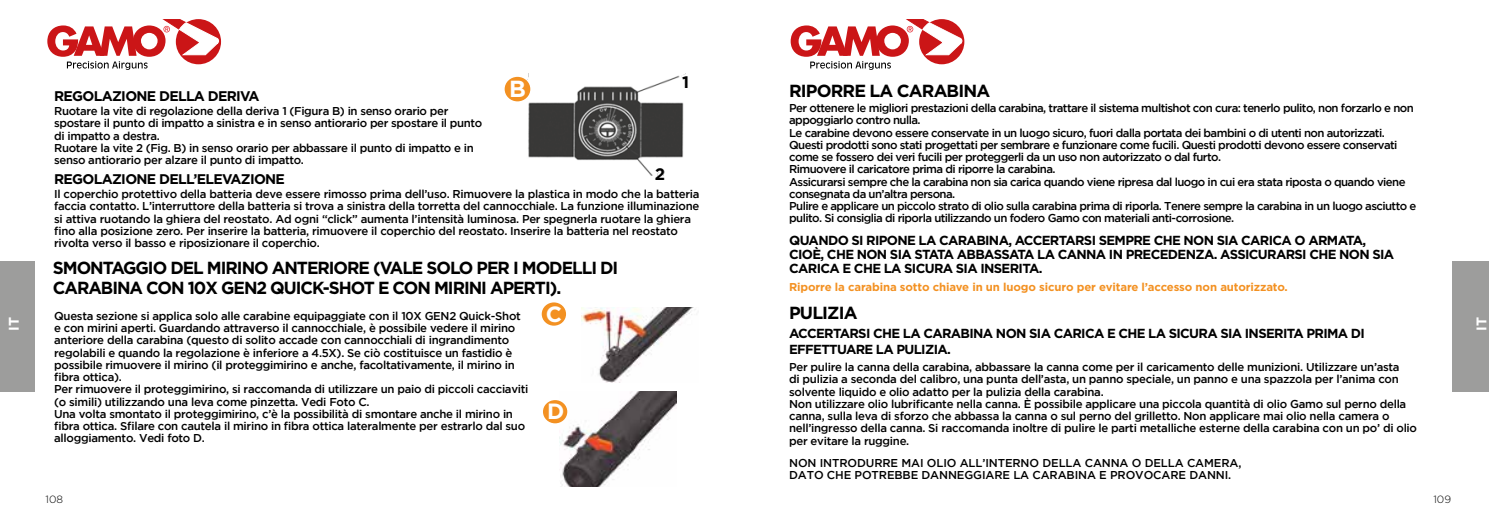
<style>
.page{position:relative;width:1489px;height:521px;background:#fff}
.page>*{position:absolute;margin:0;border:0;box-sizing:border-box;transform-origin:0 0}
.t1{font:700 23.28px "Gotham";color:#fff}
.t2{font:700 22.05px "Gotham";color:#fff}
.t3{font:700 17.5px/19.2px "Gotham";letter-spacing:-.06em;color:#000}
.t4{font:700 16.62px "Gotham";color:#000}
.t5{font:700 14px "Gotham";letter-spacing:-.05em;color:#000}
.t6{font:700 14px "Gotham";color:#fff}
.t7{font:700 13.12px/14px "Gotham";letter-spacing:-.05em;color:#000}
.t8{font:500 11.38px/12.2px "Gotham";letter-spacing:-.025em;color:#000}
.t9{font:500 11.38px/12.2px "Gotham";letter-spacing:-.05em;color:#000}
.t10{font:700 11.38px "Gotham";letter-spacing:-.01em;color:#f39122}
.t11{font:300 10.5px "Gotham";color:#000}
</style>
<div class="page">
<img style="left:525px;top:74px;width:161px;height:101px">
<div style="left:505px;top:78px;width:24px;height:23px;background:#f39122;border-radius:50%"></div>
<div style="left:504px;top:77px;width:26px;height:24px;border:2px solid #f39122;border-radius:50%"></div>
<img style="left:581px;top:308px;width:115px;height:74px">
<div style="left:542px;top:303px;width:23px;height:22px;background:#f39122;border-radius:50%"></div>
<div style="left:541px;top:302px;width:25px;height:24px;border:2px solid #f39122;border-radius:50%"></div>
<img style="left:559px;top:392px;width:117px;height:95px">
<div style="left:543px;top:401px;width:23px;height:21px;background:#f39122;border-radius:50%"></div>
<div style="left:543px;top:400px;width:24px;height:23px;border:2px solid #f39122;border-radius:50%"></div>
<div style="left:0;top:261px;width:35px;height:130px;background:#9d9d9c"></div>
<div style="left:1452px;top:261px;width:36px;height:130px;background:#9d9d9c"></div>
<svg style="left:47px;top:19px;width:172px;height:51px"></svg>
<svg style="left:790px;top:19px;width:172px;height:51px"></svg>
<p class="t5" style="left:54px;top:88px;width:207px">REGOLAZIONE DELLA DERIVA</p>
<h1 class="t1" style="left:509px;top:76px;width:18px">B</h1>
<h3 class="t4" style="left:682px;top:72px;width:9px">1</h3>
<h3 class="t3" style="left:789px;top:80px;width:202px">RIPORRE LA CARABINA</h3>
<p class="t9" style="left:789px;top:102px;width:628px">Per ottenere le migliori prestazioni della carabina, trattare il sistema multishot con cura: tenerlo pulito, non forzarlo e non appoggiarlo contro nulla.<br>Le carabine devono essere conservate in un luogo sicuro, fuori dalla portata dei bambini o di utenti non autorizzati.<br>Questi prodotti sono stati progettati per sembrare e funzionare come fucili. Questi prodotti devono essere conservati come se fossero dei veri fucili per proteggerli da un uso non autorizzato o dal furto.<br>Rimuovere il caricatore prima di riporre la carabina.<br>Assicurarsi sempre che la carabina non sia carica quando viene ripresa dal luogo in cui era stata riposta o quando viene consegnata da un’altra persona.<br>Pulire e applicare un piccolo strato di olio sulla carabina prima di riporla. Tenere sempre la carabina in un luogo asciutto e pulito. Si consiglia di riporla utilizzando un fodero Gamo con materiali anti-corrosione.</p>
<p class="t8" style="left:54px;top:105px;width:430px">Ruotare la vite di regolazione della deriva 1 (Figura B) in senso orario per spostare il punto di impatto a sinistra e in senso antiorario per spostare il punto di impatto a destra.<br>Ruotare la vite 2 (Fig. B) in senso orario per abbassare il punto di impatto e in senso antiorario per alzare il punto di impatto.</p>
<h3 class="t4" style="left:655px;top:164px;width:12px">2</h3>
<p class="t5" style="left:54px;top:171px;width:232px">REGOLAZIONE DELL’ELEVAZIONE</p>
<p class="t8" style="left:54px;top:188px;width:646px">Il coperchio protettivo della batteria deve essere rimosso prima dell’uso. Rimuovere la plastica in modo che la batteria faccia contatto. L’interruttore della batteria si trova a sinistra della torretta del cannocchiale. La funzione illuminazione si attiva ruotando la ghiera del reostato. Ad ogni “click” aumenta l’intensità luminosa. Per spegnerla ruotare la ghiera fino alla posizione zero. Per inserire la batteria, rimuovere il coperchio del reostato. Inserire la batteria nel reostato rivolta verso il basso e riposizionare il coperchio.</p>
<p class="t7" style="left:789px;top:233px;width:606px">QUANDO SI RIPONE LA CARABINA, ACCERTARSI SEMPRE CHE NON SIA CARICA O ARMATA,<br>CIOÈ, CHE NON SIA STATA ABBASSATA LA CANNA IN PRECEDENZA. ASSICURARSI CHE NON SIA<br>CARICA E CHE LA SICURA SIA INSERITA.</p>
<p class="t10" style="left:789px;top:281px;width:500px">Riporre la carabina sotto chiave in un luogo sicuro per evitare l’accesso non autorizzato.</p>
<h3 class="t3" style="left:53px;top:258px;width:567px">SMONTAGGIO DEL MIRINO ANTERIORE (VALE SOLO PER I MODELLI DI<br>CARABINA CON 10X GEN2 QUICK-SHOT E CON MIRINI APERTI).</h3>
<p class="t8" style="left:54px;top:309px;width:476px">Questa sezione si applica solo alle carabine equipaggiate con il 10X GEN2 Quick-Shot e con mirini aperti. Guardando attraverso il cannocchiale, è possibile vedere il mirino anteriore della carabina (questo di solito accade con cannocchiali di ingrandimento regolabili e quando la regolazione è inferiore a 4.5X). Se ciò costituisce un fastidio è possibile rimuovere il mirino (il proteggimirino e anche, facoltativamente, il mirino in fibra ottica).<br>Per rimuovere il proteggimirino, si raccomanda di utilizzare un paio di piccoli cacciaviti (o simili) utilizzando una leva come pinzetta. Vedi Foto C.<br>Una volta smontato il proteggimirino, c’è la possibilità di smontare anche il mirino in fibra ottica. Sfilare con cautela il mirino in fibra ottica lateralmente per estrarlo dal suo alloggiamento. Vedi foto D.</p>
<h2 class="t2" style="left:546px;top:301px;width:18px">C</h2>
<h3 class="t3" style="left:789px;top:303px;width:70px">PULIZIA</h3>
<p class="t7" style="left:789px;top:325px;width:577px;line-height:15.8px">ACCERTARSI CHE LA CARABINA NON SIA CARICA E CHE LA SICURA SIA INSERITA PRIMA DI<br>EFFETTUARE LA PULIZIA.</p>
<p class="t8" style="left:789px;top:361px;width:629px">Per pulire la canna della carabina, abbassare la canna come per il caricamento delle munizioni. Utilizzare un’asta<br>di pulizia a seconda del calibro, una punta dell’asta, un panno speciale, un panno e una spazzola per l’anima con solvente liquido e olio adatto per la pulizia della carabina.<br>Non utilizzare olio lubrificante nella canna. È possibile applicare una piccola quantità di olio Gamo sul perno della canna, sulla leva di sforzo che abbassa la canna o sul perno del grilletto. Non applicare mai olio nella camera o nell’ingresso della canna. Si raccomanda inoltre di pulire le parti metalliche esterne della carabina con un po’ di olio per evitare la ruggine.</p>
<p class="t8" style="left:789px;top:456px;width:454px">NON INTRODURRE MAI OLIO ALL’INTERNO DELLA CANNA O DELLA CAMERA,<br>DATO CHE POTREBBE DANNEGGIARE LA CARABINA E PROVOCARE DANNI.</p>
<p class="t6" style="left:6px;top:331px;width:15px;rotate:-90deg">IT</p>
<p class="t6" style="left:1473px;top:331px;width:15px;rotate:-90deg">IT</p>
<h2 class="t2" style="left:547px;top:399px;width:19px">D</h2>
<p class="t11" style="left:46px;top:494px;width:19px">108</p>
<p class="t11" style="left:1433px;top:494px;width:19px">109</p>
</div>
